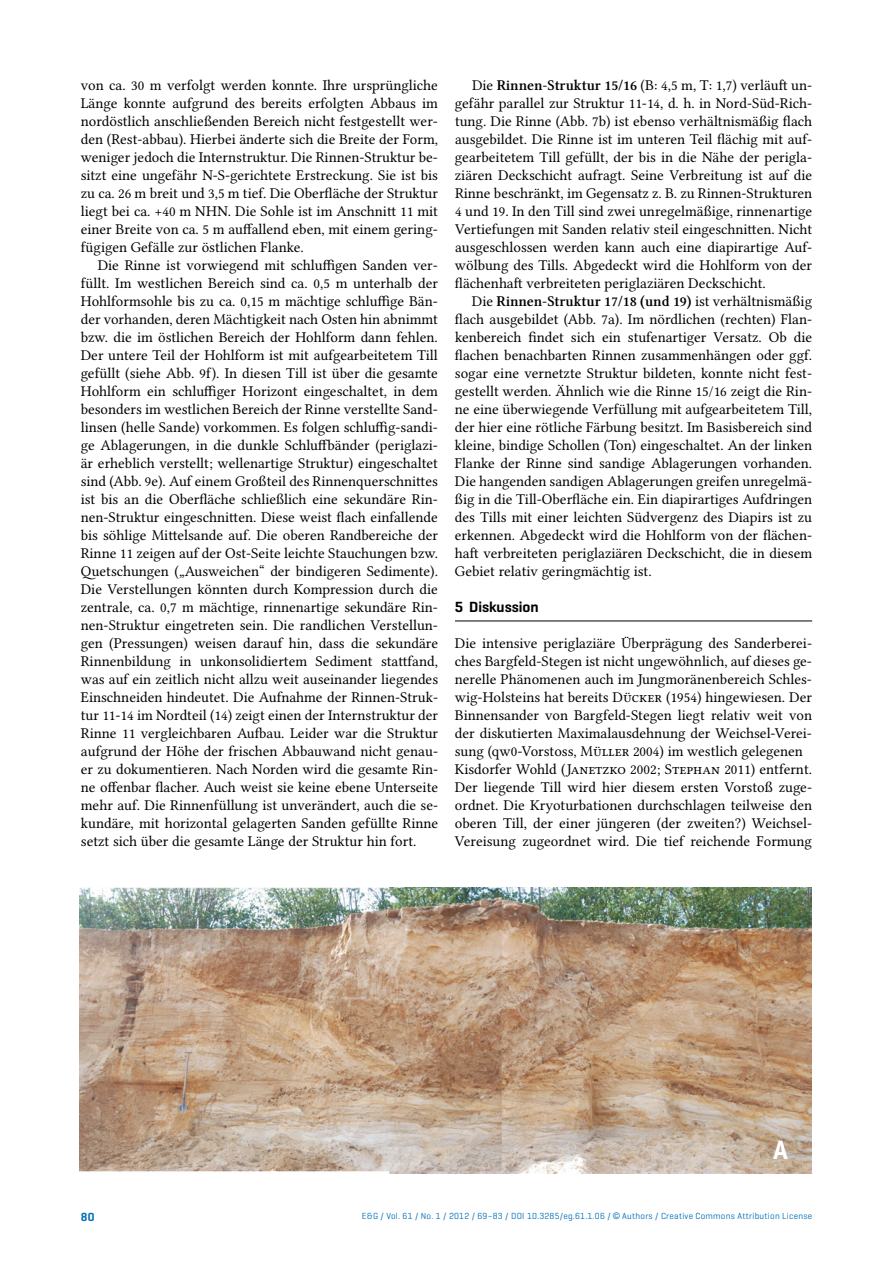
<style>
.page{position:relative;width:893px;height:1263px;background:#fff}
.page>*{position:absolute;margin:0;border:0;box-sizing:border-box;transform-origin:0 0}
.t1{font:600 27px "Geogrotesque";color:#fff}
.t2{font:15px/18px "Lin Libertine O";color:#000;text-align:justify}
.t3{font:15px "Lin Libertine OB";color:#000}
.t4{font:600 15px "Geogrotesque";color:#000}
.t5{font:600 12px "Geogrotesque";color:#006fb7}
.t6{font:9px "Geogrotesque";letter-spacing:.025em;color:#006fb7}
.s1{font-family:"Lin Libertine OB"}
.s2{font-family:"Lin Libertine O"}
.s3{font-family:"Arial"}
</style>
<div class="page">
<hr style="left:455px;top:621px;width:357px;height:1px;background:#000">
<img style="left:80px;top:887px;width:731px;height:287px">
<p class="t2" style="left:81px;top:76px;width:359px">von ca. 30 m verfolgt werden konnte. Ihre ursprüngliche Länge konnte aufgrund des bereits erfolgten Abbaus im nordöstlich anschließenden Bereich nicht festgestellt wer&shy;den (Rest-abbau). Hierbei änderte sich die Breite der Form, weniger jedoch die Internstruktur. Die Rinnen-Struktur be&shy;sitzt eine ungefähr N-S-gerichtete Erstreckung. Sie ist bis zu ca. 26 m breit und 3,5 m tief. Die Oberfläche der Struktur liegt bei ca. +40 m NHN. Die Sohle ist im Anschnitt 11 mit einer Breite von ca. 5 m auffallend eben, mit einem gering&shy;fügigen Gefälle zur östlichen Flanke.</p>
<p class="t2" style="left:81px;top:256px;width:359px;text-indent:17px">Die Rinne ist vorwiegend mit schluffigen Sanden ver&shy;füllt. Im westlichen Bereich sind ca. 0,5 m unterhalb der Hohlformsohle bis zu ca. 0,15 m mächtige schluffige Bän&shy;der vorhanden, deren Mächtigkeit nach Osten hin abnimmt bzw. die im östlichen Bereich der Hohlform dann fehlen.<br>Der untere Teil der Hohlform ist mit aufgearbeitetem Till gefüllt (siehe Abb. 9f). In diesen Till ist über die gesamte Hohlform ein schluffiger Horizont eingeschaltet, in dem besonders im westlichen Bereich der Rinne verstellte Sand&shy;linsen (helle Sande) vorkommen. Es folgen schluffig-sandi&shy;ge Ablagerungen, in die dunkle Schluffbänder (periglazi&shy;är erheblich verstellt; wellenartige Struktur) eingeschaltet sind (Abb. 9e). Auf einem Großteil des Rinnenquerschnittes ist bis an die Oberfläche schließlich eine sekundäre Rin&shy;nen-Struktur eingeschnitten. Diese weist flach einfallende bis söhlige Mittelsande auf. Die oberen Randbereiche der Rinne 11 zeigen auf der Ost-Seite leichte Stauchungen bzw.<br>Quetschungen („Ausweichen“ der bindigeren Sedimente).<br>Die Verstellungen könnten durch Kompression durch die zentrale, ca. 0,7 m mächtige, rinnenartige sekundäre Rin&shy;nen-Struktur eingetreten sein. Die randlichen Verstellun&shy;gen (Pressungen) weisen darauf hin, dass die sekundäre Rinnenbildung in unkonsolidiertem Sediment stattfand, was auf ein zeitlich nicht allzu weit auseinander liegendes Einschneiden hindeutet. Die Aufnahme der Rinnen-Struk&shy;tur 11-14 im Nordteil (14) zeigt einen der Internstruktur der Rinne 11 vergleichbaren Aufbau. Leider war die Struktur aufgrund der Höhe der frischen Abbauwand nicht genau&shy;er zu dokumentieren. Nach Norden wird die gesamte Rin&shy;ne offenbar flacher. Auch weist sie keine ebene Unterseite mehr auf. Die Rinnenfüllung ist unverändert, auch die se&shy;kundäre, mit horizontal gelagerten Sanden gefüllte Rinne setzt sich über die gesamte Länge der Struktur hin fort.</p>
<p class="t2" style="left:455px;top:76px;width:359px;text-indent:17px">Die <span class="s1">Rinnen</span>-<span class="s1">Struktur 15/16</span> (B: 4,5 m, T: 1,7) verläuft un&shy;gefähr parallel zur Struktur 11-14, d. h. in Nord-Süd-Rich&shy;tung. Die Rinne (Abb. 7b) ist ebenso verhältnismäßig flach ausgebildet. Die Rinne ist im unteren Teil flächig mit auf&shy;gearbeitetem Till gefüllt, der bis in die Nähe der perigla&shy;ziären Deckschicht aufragt. Seine Verbreitung ist auf die Rinne beschränkt, im Gegensatz z. B. zu Rinnen-Strukturen 4 und 19. In den Till sind zwei unregelmäßige, rinnenartige Vertiefungen mit Sanden relativ steil eingeschnitten. Nicht ausgeschlossen werden kann auch eine diapirartige Auf&shy;wölbung des Tills. Abgedeckt wird die Hohlform von der flächenhaft verbreiteten periglaziären Deckschicht.</p>
<p class="t3" style="left:472px;top:292px;width:342px"><span class="s2">Die</span> Rinnen<span class="s2">-</span>Struktur 17/18 (und 19) <span class="s2">ist verhältnismäßig</span></p>
<p class="t2" style="left:455px;top:310px;width:359px">flach ausgebildet (Abb. 7a). Im nördlichen (rechten) Flan&shy;kenbereich findet sich ein stufenartiger Versatz. Ob die flachen benachbarten Rinnen zusammenhängen oder ggf. sogar eine vernetzte Struktur bildeten, konnte nicht fest&shy;gestellt werden. Ähnlich wie die Rinne 15/16 zeigt die Rin&shy;ne eine überwiegende Verfüllung mit aufgearbeitetem Till, der hier eine rötliche Färbung besitzt. Im Basisbereich sind kleine, bindige Schollen (Ton) eingeschaltet. An der linken Flanke der Rinne sind sandige Ablagerungen vorhanden.<br>Die hangenden sandigen Ablagerungen greifen unregelmä&shy;ßig in die Till-Oberfläche ein. Ein diapirartiges Aufdringen des Tills mit einer leichten Südvergenz des Diapirs ist zu erkennen. Abgedeckt wird die Hohlform von der flächen&shy;haft verbreiteten periglaziären Deckschicht, die in diesem Gebiet relativ geringmächtig ist.</p>
<p class="t4" style="left:455px;top:598px;width:85px">5 Diskussion</p>
<p class="t2" style="left:455px;top:634px;width:359px;text-align:left">Die intensive periglaziäre Überprägung des Sanderberei&shy;ches Bargfeld-Stegen ist nicht ungewöhnlich, auf dieses ge&shy;nerelle Phänomenen auch im Jungmoränenbereich Schles&shy;wig-Holsteins hat bereits Dücker (1954) hingewiesen. Der Binnensander von Bargfeld-Stegen liegt relativ weit von der diskutierten Maximalausdehnung der Weichsel-Verei&shy;sung (qw0-Vorstoss, Müller 2004) im westlich gelegenen Kisdorfer Wohld (Janetzko 2002; Stephan 2011) entfernt.<br>Der liegende Till wird hier diesem ersten Vorstoß zuge&shy;ordnet. Die Kryoturbationen durchschlagen teilweise den oberen Till, der einer jüngeren (der zweiten?) Weichsel-Vereisung zugeordnet wird. Die tief reichende Formung</p>
<h1 class="t1" style="left:773px;top:1133px;width:16px">A</h1>
<p class="t5" style="left:81px;top:1209px;width:15px">80</p>
<p class="t6" style="left:362px;top:1210px;width:452px">E&amp;G / Vol. 61 / No. 1 / 2012 / 69–83 / DOI 10.3285/eg.61.1.06 / <span class="s3">©</span> Authors / Creative Commons Attribution License</p>
</div>
